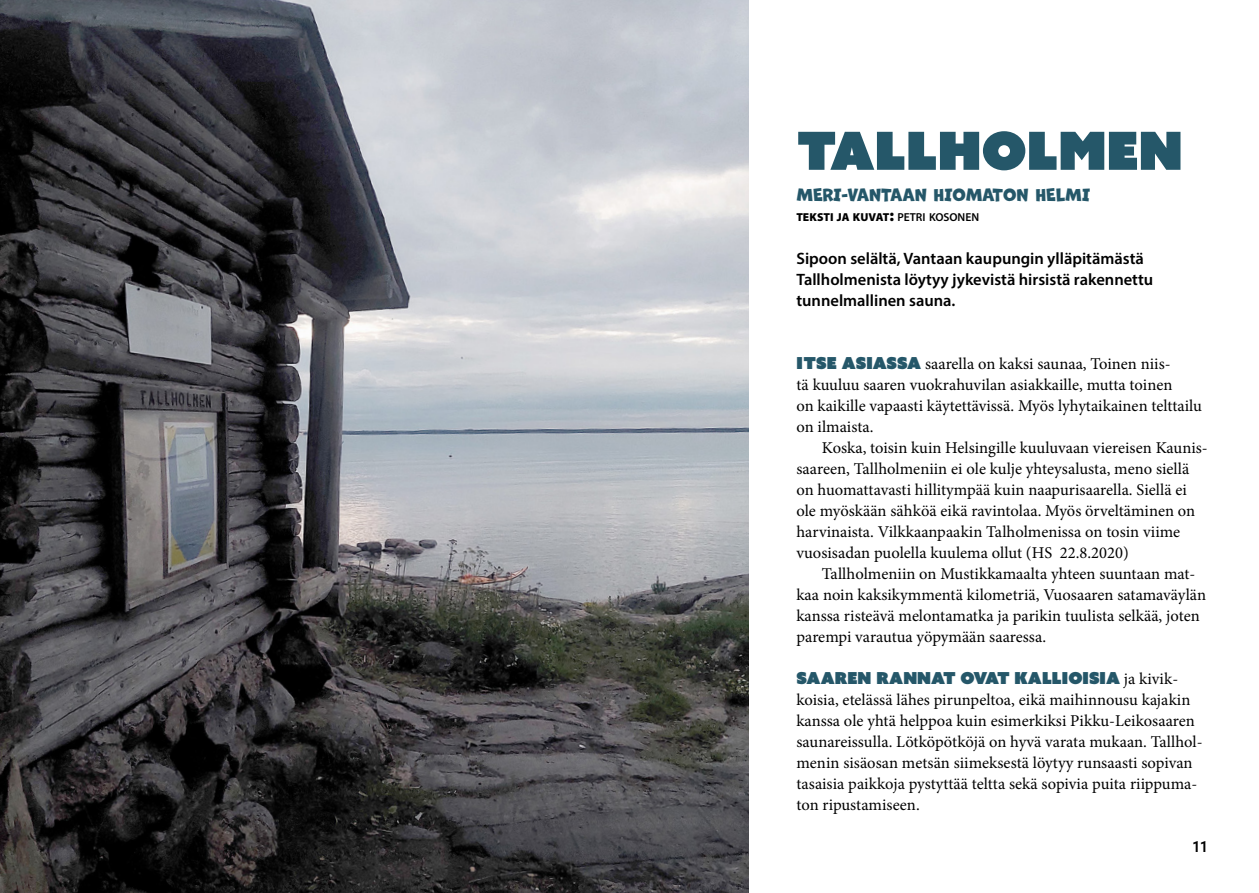
<style>
.page{position:relative;width:1259px;height:893px;background:#fff}
.page>*{position:absolute;margin:0;border:0;box-sizing:border-box;transform-origin:0 0}
.t1{font:52.5px "Azo Sans Uber";color:#255769}
.t2{font:16.5px/21px "Minion Pro";color:#000}
.t3{font:600 16.5px/21px "Myriad Pro";color:#000}
.t4{font:16.5px "Azo Sans Uber";letter-spacing:.005em;color:#255769}
.t5{font:16.5px "Marvin";color:#255769}
.t6{font:500 15px "Azo Sans";color:#000}
.t7{font:900 11.55px "Myriad Pro";letter-spacing:-.005em;color:#000}
.s1{font-size:16.5px}
.s2{font-weight:600}
.s3{font-family:"Azo Sans Uber";color:#255769}
.s4{font-family:"Minion Pro";color:#000}
</style>
<div class="page">
<img style="left:0;top:0;width:748px;height:893px">
<h1 class="t1" style="left:796px;top:116px;width:388px">TALLHOLMEN</h1>
<p class="t5" style="left:796px;top:186px;width:295px">MERI-VANTAAN HIOMATON HELMI</p>
<p class="t7" style="left:796px;top:209px;width:184px">TEKSTI JA KUVAT<span class="s1">:</span> <span class="s2">PETRI KOSONEN</span></p>
<p class="t3" style="left:796px;top:248px;width:358px">Sipoon selältä, Vantaan kaupungin ylläpitämästä<br>Tallholmenista löytyy jykevistä hirsistä rakennettu tunnelmallinen sauna.</p>
<p class="t2" style="left:796px;top:353px;width:407px"><span class="s3">ITSE ASIASSA</span> saarella on kaksi saunaa, Toinen niis-<br>tä kuuluu saaren vuokrahuvilan asiakkaille, mutta toinen<br>on kaikille vapaasti käytettävissä. Myös lyhytaikainen telttailu on ilmaista.</p>
<p class="t2" style="left:796px;top:437px;width:413px;text-indent:26px">Koska, toisin kuin Helsingille kuuluvaan viereisen Kaunis&shy;saareen, Tallholmeniin ei ole kulje yhteysalusta, meno siellä on huomattavasti hillitympää kuin naapurisaarella. Siellä ei ole myöskään sähköä eikä ravintolaa. Myös örveltäminen on harvinaista. Vilkkaanpaakin Talholmenissa on tosin viime vuosisadan puolella kuulema ollut (HS 22.8.2020)</p>
<p class="t2" style="left:796px;top:563px;width:411px;text-indent:26px">Tallholmeniin on Mustikkamaalta yhteen suuntaan mat&shy;kaa noin kaksikymmentä kilometriä, Vuosaaren satamaväylän kanssa risteävä melontamatka ja parikin tuulista selkää, joten parempi varautua yöpymään saaressa.</p>
<p class="t4" style="left:796px;top:667px;width:383px">SAAREN RANNAT OVAT KALLIOISIA <span class="s4">ja kivik-</span></p>
<p class="t2" style="left:796px;top:689px;width:408px">koisia, etelässä lähes pirunpeltoa, eikä maihinnousu kajakin kanssa ole yhtä helppoa kuin esimerkiksi Pikku-Leikosaaren saunareissulla. Lötköpötköjä on hyvä varata mukaan. Tallhol&shy;menin sisäosan metsän siimeksestä löytyy runsaasti sopivan tasaisia paikkoja pystyttää teltta sekä sopivia puita riippuma&shy;ton ripustamiseen.</p>
<p class="t6" style="left:1192px;top:837px;width:17px">11</p>
</div>
